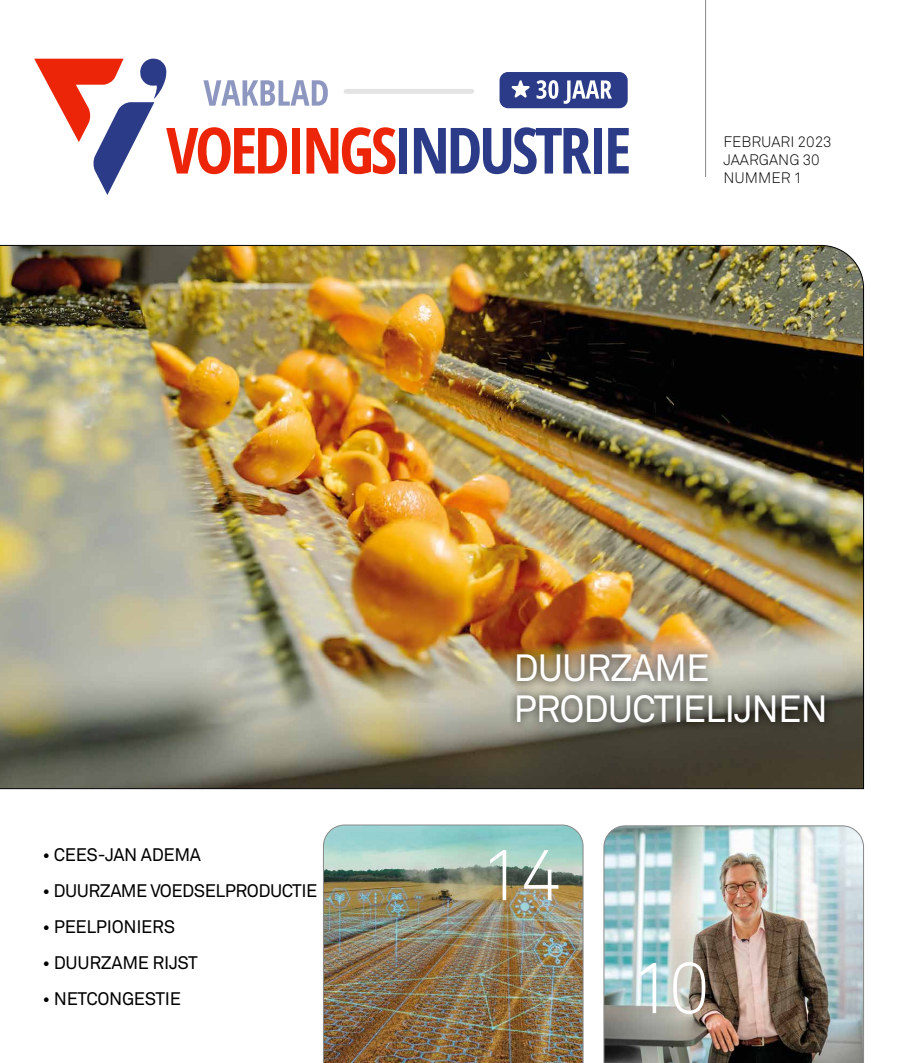
<style>
.page{position:relative;width:915px;height:1063px;background:#fff}
.page>*{position:absolute;margin:0;border:0;box-sizing:border-box;transform-origin:0 0}
.t1{font:300 72px "Akkurat";color:#fff}
.t2{font:37.5px/40.5px "Akkurat";letter-spacing:-.03em;color:#fff}
.t3{font:18px "Akkurat";letter-spacing:-.02em;color:#000}
.t4{font:300 15px/18px "Akkurat";color:#000}
</style>
<div class="page">
<img style="left:603px;top:825px;width:261px;height:238px">
<img style="left:323px;top:824px;width:260px;height:239px">
<hr style="left:705px;top:0;width:1px;height:177px;background:#878787">
<img style="left:0;top:245px;width:864px;height:544px">
<div style="left:508px;top:646px;width:325px;height:85px;background:#000;opacity:.75"></div>
<div style="left:399px;top:128px;width:8px;height:46px;background:#2b3b88"></div>
<svg style="left:414px;top:127px;width:177px;height:47px"></svg>
<div style="left:593px;top:128px;width:8px;height:46px;background:#2b3b88"></div>
<svg style="left:608px;top:128px;width:20px;height:46px"></svg>
<svg style="left:34px;top:58px;width:361px;height:137px"></svg>
<div style="left:499px;top:72px;width:128px;height:36px;background:#2b3b88;border-radius:8px"></div>
<svg style="left:536px;top:80px;width:75px;height:24px"></svg>
<svg style="left:511px;top:80px;width:18px;height:18px"></svg>
<div style="left:343px;top:89px;width:131px;height:5px;background:#e3e3e3;border-radius:2px"></div>
<p class="t4" style="left:723px;top:133px;width:110px">FEBRUARI 2023<br>JAARGANG 30<br>NUMMER 1</p>
<p class="t3" style="left:43px;top:843px;width:160px">• CEES-JAN ADEMA</p>
<p class="t3" style="left:43px;top:879px;width:276px">• DUURZAME VOEDSELPRODUCTIE</p>
<p class="t3" style="left:43px;top:915px;width:134px">• PEELPIONIERS</p>
<p class="t3" style="left:43px;top:951px;width:157px">• DUURZAME RIJST</p>
<p class="t3" style="left:43px;top:987px;width:140px">• NETCONGESTIE</p>
<h2 class="t2" style="left:513px;top:647px;width:316px">DUURZAME<br>PRODUCTIELIJNEN</h2>
<h1 class="t1" style="left:481px;top:830px;width:81px">14</h1>
<h1 class="t1" style="left:631px;top:943px;width:80px">10</h1>
</div>
